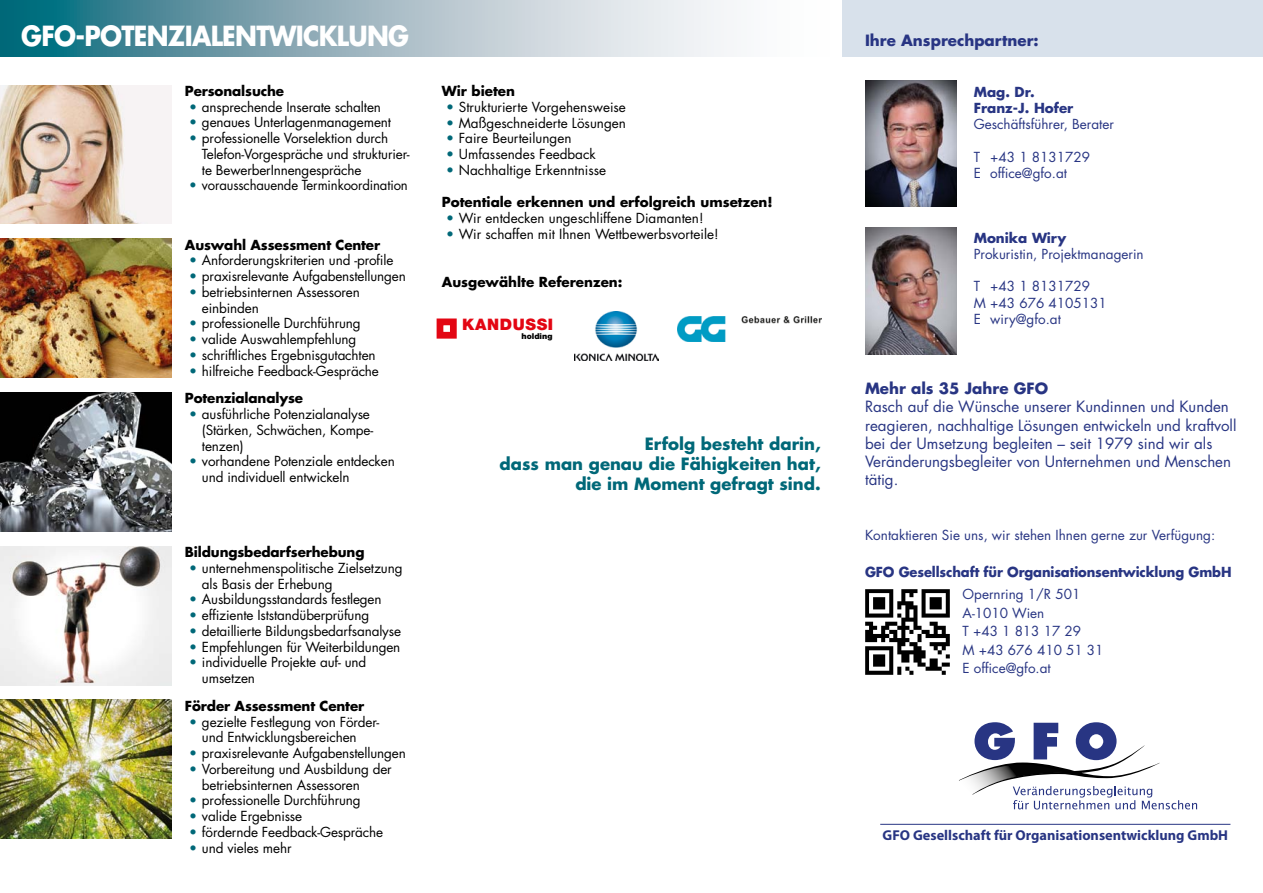
<style>
.page{position:relative;width:1263px;height:893px;background:#fff}
.page>*{position:absolute;margin:0;border:0;box-sizing:border-box;transform-origin:0 0}
.t1{font:700 27px "Futura";letter-spacing:-.03em;color:#fff;scale:.92 1}
.t2{font:700 16.5px/19.8px "Futura";color:#006878;text-align:right}
.t3{font:900 15.9px "Helvetica Neue LT Pro";letter-spacing:.04em;color:#e30613}
.t4{font:15.15px/18.1px "Futura";color:#283583}
.t5{font:700 15.15px "Futura";color:#283583}
.t6{font:700 14.25px "Myriad Pro";color:#283583}
.t7{font:13.5px/15.8px "Futura";letter-spacing:-.01em;color:#000}
.t8{font:13.5px/18.5px "Futura";color:#283583}
.t9{font:700 13.5px "Futura";letter-spacing:-.01em;color:#000}
.t10{font:700 13.5px/16.2px "Futura";letter-spacing:-.01em;color:#283583}
.t11{font:900 8.1px "Helvetica Neue LT Pro";color:#000}
.s1{color:#006878}
.s2{font-weight:700}
</style>
<div class="page">
<img style="left:0;top:85px;width:171px;height:139px">
<img style="left:0;top:392px;width:171px;height:139px">
<img style="left:0;top:239px;width:171px;height:139px">
<img style="left:0;top:546px;width:171px;height:139px">
<img style="left:0;top:700px;width:171px;height:139px">
<svg style="left:0;top:0;width:727px;height:56px;background:#90b3bd"></svg>
<img style="left:677px;top:316px;width:145px;height:26px">
<img style="left:574px;top:311px;width:85px;height:49px">
<div style="left:437px;top:318px;width:20px;height:21px;border:7px solid #e30613"></div>
<div style="left:842px;top:0;width:421px;height:56px;background:#d8e1eb"></div>
<svg style="left:959px;top:722px;width:238px;height:87px"></svg>
<hr style="left:880px;top:824px;width:350px;height:1px;background:#283583">
<img style="left:865px;top:228px;width:91px;height:127px">
<img style="left:865px;top:80px;width:91px;height:127px">
<img style="left:865px;top:590px;width:85px;height:84px">
<h1 class="t1" style="left:21px;top:17px;width:423px">GFO-POTENZIALENTWICKLUNG</h1>
<p class="t9" style="left:185px;top:81px;width:101px">Personalsuche</p>
<p class="t7" style="left:189px;top:99px;width:193px"><span class="s1">•</span> ansprechende Inserate schalten</p>
<p class="t7" style="left:189px;top:114px;width:203px"><span class="s1">•</span> genaues Unterlagenmanagement</p>
<p class="t7" style="left:202px;top:130px;width:209px;text-indent:-13px"><span class="s1">•</span> professionelle Vorselektion durch<br>Telefon-Vorgespräche und strukturier&shy;te BewerberInnengespräche</p>
<p class="t7" style="left:189px;top:177px;width:220px"><span class="s1">•</span> vorausschauende Terminkoordination</p>
<p class="t9" style="left:185px;top:235px;width:197px">Auswahl Assessment Center</p>
<p class="t7" style="left:189px;top:252px;width:206px"><span class="s1">•</span> Anforderungskriterien und -profile</p>
<p class="t7" style="left:189px;top:268px;width:218px"><span class="s1">•</span> praxisrelevante Aufgabenstellungen</p>
<p class="t7" style="left:202px;top:284px;width:159px;text-indent:-13px"><span class="s1">•</span> betriebsinternen Assessoren einbinden</p>
<p class="t7" style="left:189px;top:315px;width:173px"><span class="s1">•</span> professionelle Durchführung</p>
<p class="t7" style="left:189px;top:331px;width:169px"><span class="s1">•</span> valide Auswahlempfehlung</p>
<p class="t7" style="left:189px;top:347px;width:188px"><span class="s1">•</span> schriftliches Ergebnisgutachten</p>
<p class="t7" style="left:185px;top:357px;width:195px;line-height:27.8px;text-indent:4px"><span class="s1">•</span> hilfreiche Feedback-Gespräche<br><span class="s2">Potenzialanalyse</span></p>
<p class="t7" style="left:202px;top:406px;width:173px;text-indent:-13px"><span class="s1">•</span> ausführliche Potenzialanalyse (Stärken, Schwächen, Kompe&shy;tenzen)</p>
<p class="t7" style="left:202px;top:453px;width:194px;text-indent:-13px"><span class="s1">•</span> vorhandene Potenziale entdecken und individuell entwickeln</p>
<p class="t9" style="left:185px;top:543px;width:181px">Bildungsbedarfserhebung</p>
<p class="t7" style="left:202px;top:560px;width:202px;text-indent:-13px"><span class="s1">•</span> unternehmenspolitische Zielsetzung als Basis der Erhebung</p>
<p class="t7" style="left:189px;top:591px;width:194px"><span class="s1">•</span> Ausbildungsstandards festlegen</p>
<p class="t7" style="left:189px;top:607px;width:181px"><span class="s1">•</span> effiziente Iststandüberprüfung</p>
<p class="t7" style="left:189px;top:623px;width:213px"><span class="s1">•</span> detaillierte Bildungsbedarfsanalyse</p>
<p class="t7" style="left:189px;top:639px;width:213px"><span class="s1">•</span> Empfehlungen für Weiterbildungen</p>
<p class="t7" style="left:202px;top:654px;width:166px;text-indent:-13px"><span class="s1">•</span> individuelle Projekte auf- und umsetzen</p>
<p class="t9" style="left:185px;top:696px;width:181px">Förder Assessment Center</p>
<p class="t7" style="left:202px;top:714px;width:179px;text-indent:-13px"><span class="s1">•</span> gezielte Festlegung von Förder&shy;und Entwicklungsbereichen</p>
<p class="t7" style="left:189px;top:745px;width:218px"><span class="s1">•</span> praxisrelevante Aufgabenstellungen</p>
<p class="t7" style="left:202px;top:761px;width:191px;text-indent:-13px"><span class="s1">•</span> Vorbereitung und Ausbildung der betriebsinternen Assessoren</p>
<p class="t7" style="left:189px;top:792px;width:173px"><span class="s1">•</span> professionelle Durchführung</p>
<p class="t7" style="left:189px;top:808px;width:114px"><span class="s1">•</span> valide Ergebnisse</p>
<p class="t7" style="left:189px;top:824px;width:195px"><span class="s1">•</span> fördernde Feedback-Gespräche</p>
<p class="t7" style="left:189px;top:840px;width:104px"><span class="s1">•</span> und vieles mehr</p>
<p class="t9" style="left:442px;top:82px;width:75px">Wir bieten</p>
<p class="t7" style="left:446px;top:99px;width:181px"><span class="s1">•</span> Strukturierte Vorgehensweise</p>
<p class="t7" style="left:446px;top:114px;width:181px"><span class="s1">•</span> Maßgeschneiderte Lösungen</p>
<p class="t7" style="left:446px;top:130px;width:127px"><span class="s1">•</span> Faire Beurteilungen</p>
<p class="t7" style="left:446px;top:146px;width:151px"><span class="s1">•</span> Umfassendes Feedback</p>
<p class="t7" style="left:446px;top:162px;width:162px"><span class="s1">•</span> Nachhaltige Erkenntnisse</p>
<p class="t9" style="left:442px;top:193px;width:332px">Potentiale erkennen und erfolgreich umsetzen!</p>
<p class="t7" style="left:446px;top:210px;width:259px"><span class="s1">•</span> Wir entdecken ungeschliffene Diamanten!</p>
<p class="t7" style="left:446px;top:226px;width:274px"><span class="s1">•</span> Wir schaffen mit Ihnen Wettbewerbsvorteile!</p>
<p class="t9" style="left:442px;top:273px;width:182px">Ausgewählte Referenzen:</p>
<p class="t3" style="left:462px;top:315px;width:93px">KANDUSSI</p>
<p class="t11" style="left:521px;top:332px;width:32px">holding</p>
<p class="t2" style="left:500px;top:433px;width:323px">Erfolg besteht darin,<br>dass man genau die Fähigkeiten hat, die im Moment gefragt sind.</p>
<p class="t5" style="left:865px;top:30px;width:175px">Ihre Ansprechpartner:</p>
<p class="t10" style="left:974px;top:83px;width:101px">Mag. Dr.<br>Franz-J. Hofer</p>
<p class="t8" style="left:974px;top:115px;width:142px">Geschäftsführer, Berater</p>
<p class="t8" style="left:974px;top:149px;width:118px;line-height:16.2px">T +43 1 8131729<br>E office@gfo.at</p>
<p class="t10" style="left:974px;top:229px;width:94px">Monika Wiry</p>
<p class="t8" style="left:974px;top:245px;width:171px">Prokuristin, Projektmanagerin</p>
<p class="t8" style="left:974px;top:278px;width:134px;line-height:16.2px">T +43 1 8131729<br>M +43 676 4105131<br>E wiry@gfo.at</p>
<p class="t5" style="left:865px;top:378px;width:185px">Mehr als 35 Jahre GFO</p>
<p class="t4" style="left:865px;top:398px;width:373px">Rasch auf die Wünsche unserer Kundinnen und Kunden reagieren, nachhaltige Lösungen entwickeln und kraftvoll bei der Umsetzung begleiten – seit 1979 sind wir als Veränderungsbegleiter von Unternehmen und Menschen tätig.</p>
<p class="t8" style="left:865px;top:526px;width:352px">Kontaktieren Sie uns, wir stehen Ihnen gerne zur Verfügung:</p>
<p class="t10" style="left:865px;top:563px;width:368px">GFO Gesellschaft für Organisationsentwicklung GmbH</p>
<p class="t8" style="left:962px;top:585px;width:142px">Opernring 1/R 501<br>A-1010 Wien<br>T +43 1 813 17 29<br>M +43 676 410 51 31<br>E office@gfo.at</p>
<p class="t6" style="left:882px;top:826px;width:347px">GFO Gesellschaft für Organisationsentwicklung GmbH</p>
</div>
